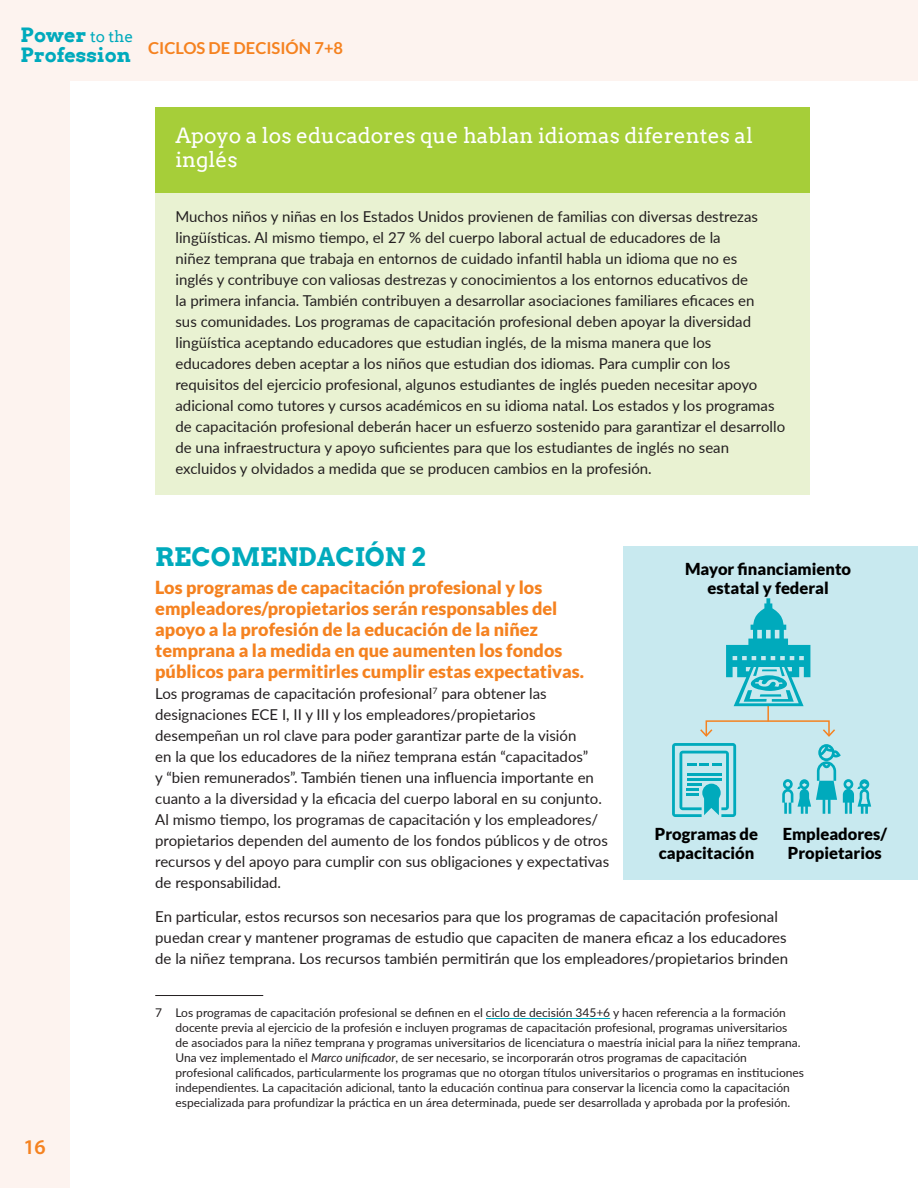
<style>
.page{position:relative;width:918px;height:1188px;background:#fff}
.page>*{position:absolute;margin:0;border:0;box-sizing:border-box;transform-origin:0 0}
.Subhead_A{font:700 25.5px "Arvo";color:#00aabc}
.Sidebar_head{font:21px/24px "Arvo";color:#fff}
.t1{font:600 21px "Myriad Pro";color:#f58220}
.t2{font:700 19.65px/19.8px "Arvo";color:#00aabc}
.Subhead_B{font:900 18px/21px "Lato";color:#f58220}
.t3{font:900 16.5px/18.9px "Lato";color:#000;text-align:center}
.t4{font:700 16.5px "Lato";color:#f58220}
.Body{font:15px/21px "Lato";color:#231f20}
.Footnotes{font:12px/15px "Lato";color:#231f20}
.s1{font-weight:400;font-size:15.45px}
.s2{font-style:italic}
</style>
<div class="page">
<div style="left:0;top:0;width:69px;height:1188px;background:#fdf3ef"></div>
<div style="left:69px;top:0;width:849px;height:81px;background:#fdf3ef"></div>
<div style="left:623px;top:546px;width:295px;height:334px;background:#c8e9ef"></div>
<svg style="left:782px;top:744px;width:89px;height:70px"></svg>
<div style="left:706px;top:720px;width:124px;height:17px;border:2px solid #f58220"></div>
<svg style="left:821px;top:728px;width:14px;height:9px"></svg>
<svg style="left:672px;top:728px;width:64px;height:89px"></svg>
<svg style="left:726px;top:598px;width:84px;height:123px"></svg>
<div style="left:155px;top:107px;width:655px;height:387px;background:#e9f2d2"></div>
<div style="left:155px;top:107px;width:655px;height:86px;background:#a6ce39"></div>
<hr style="left:155px;top:995px;width:108px;height:1px;background:#231f20">
<hr style="left:486px;top:1018px;width:124px;height:1px;background:#00aabc">
<h3 class="t2" style="left:21px;top:25px;width:114px">Power <span class="s1">to the<br></span>Profession</h3>
<p class="t4" style="left:148px;top:38px;width:196px">CICLOS DE DECISIÓN 7+8</p>
<h2 class="t1" style="left:23px;top:1134px;width:24px">16</h2>
<p class="Sidebar_head" style="left:176px;top:124px;width:579px">Apoyo a los educadores que hablan idiomas diferentes al inglés</p>
<p class="Body" style="left:176px;top:206px;width:611px">Muchos niños y niñas en los Estados Unidos provienen de familias con diversas destrezas lingüísticas. Al mismo tiempo, el 27 % del cuerpo laboral actual de educadores de la<br>niñez temprana que trabaja en entornos de cuidado infantil habla un idioma que no es<br>inglés y contribuye con valiosas destrezas y conocimientos a los entornos educativos de<br>la primera infancia. También contribuyen a desarrollar asociaciones familiares eficaces en<br>sus comunidades. Los programas de capacitación profesional deben apoyar la diversidad lingüística aceptando educadores que estudian inglés, de la misma manera que los educadores deben aceptar a los niños que estudian dos idiomas. Para cumplir con los requisitos del ejercicio profesional, algunos estudiantes de inglés pueden necesitar apoyo adicional como tutores y cursos académicos en su idioma natal. Los estados y los programas de capacitación profesional deberán hacer un esfuerzo sostenido para garantizar el desarrollo de una infraestructura y apoyo suficientes para que los estudiantes de inglés no sean excluidos y olvidados a medida que se producen cambios en la profesión.</p>
<p class="Subhead_A" style="left:155px;top:541px;width:272px">RECOMENDACIÓN 2</p>
<p class="t3" style="left:685px;top:559px;width:168px">Mayor financiamiento estatal y federal</p>
<p class="Subhead_B" style="left:155px;top:576px;width:430px">Los programas de capacitación profesional y los empleadores/propietarios serán responsables del apoyo a la profesión de la educación de la niñez temprana a la medida en que aumenten los fondos públicos para permitirles cumplir estas expectativas.</p>
<p class="Body" style="left:155px;top:682px;width:456px">Los programas de capacitación profesional<sup>7</sup> para obtener las designaciones ECE I, II y III y los empleadores/propietarios desempeñan un rol clave para poder garantizar parte de la visión<br>en la que los educadores de la niñez temprana están “capacitados”<br>y “bien remunerados”. También tienen una influencia importante en cuanto a la diversidad y la eficacia del cuerpo laboral en su conjunto.<br>Al mismo tiempo, los programas de capacitación y los empleadores/ propietarios dependen del aumento de los fondos públicos y de otros recursos y del apoyo para cumplir con sus obligaciones y expectativas de responsabilidad.</p>
<p class="Body" style="left:155px;top:906px;width:634px">En particular, estos recursos son necesarios para que los programas de capacitación profesional puedan crear y mantener programas de estudio que capaciten de manera eficaz a los educadores de la niñez temprana. Los recursos también permitirán que los empleadores/propietarios brinden</p>
<p class="t3" style="left:655px;top:824px;width:105px;text-align:left">Programas de capacitación</p>
<p class="t3" style="left:783px;top:824px;width:106px">Empleadores/<br>Propietarios</p>
<p class="Footnotes" style="left:176px;top:1005px;width:630px;text-indent:-20px">7 Los programas de capacitación profesional se definen en el ciclo de decisión 345+6 y hacen referencia a la formación docente previa al ejercicio de la profesión e incluyen programas de capacitación profesional, programas universitarios<br>de asociados para la niñez temprana y programas universitarios de licenciatura o maestría inicial para la niñez temprana.<br>Una vez implementado el <span class="s2">Marco unificador</span>, de ser necesario, se incorporarán otros programas de capacitación profesional calificados, particularmente los programas que no otorgan títulos universitarios o programas en instituciones independientes. La capacitación adicional, tanto la educación continua para conservar la licencia como la capacitación especializada para profundizar la práctica en un área determinada, puede ser desarrollada y aprobada por la profesión.</p>
</div>
